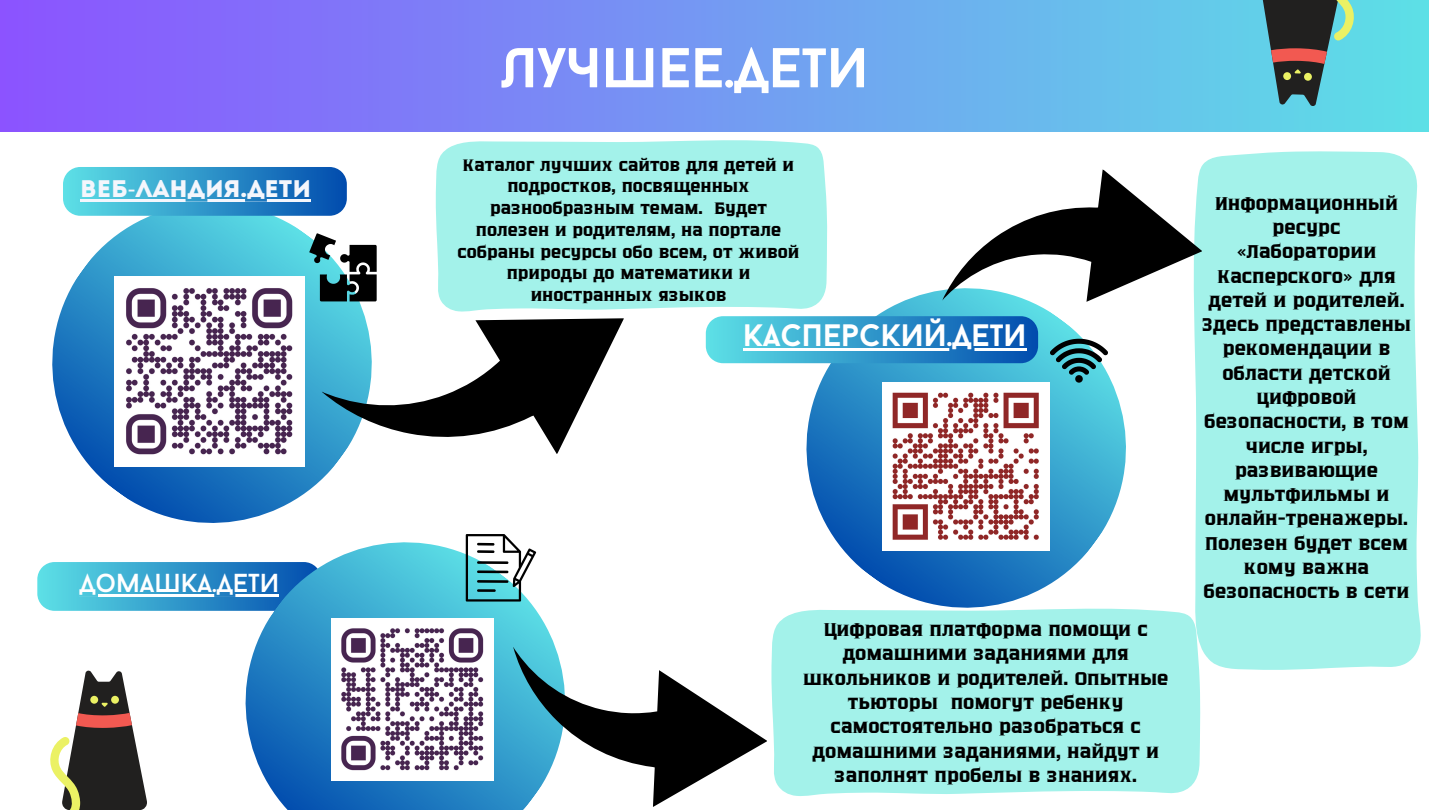
<style>
.page{position:relative;width:1440px;height:810px;background:#fff}
.page>*{position:absolute;margin:0;border:0;box-sizing:border-box;transform-origin:0 0}
.t1{font:700 56px "Baron Neue";color:#fff}
.t2{font:700 31px "Baron Neue";color:#fff}
.t3{font:26px "Baron Neue";color:#fff}
.t4{font:24px "Intro";color:#f4f6fc}
.t5{font:17.9px/24.3px "Zantiqa 4 F";color:#000;text-align:center}
.t6{font:16px/21.8px "Zantiqa 4 F";color:#000;text-align:center}
.s1{font-family:"Noto Sans"}
</style>
<div class="page">
<div style="left:0;top:0;width:1429px;height:132px;background:linear-gradient(to right,#8c53ff,#5ce0e6)"></div>
<svg style="left:50px;top:671px;width:97px;height:139px"></svg>
<div style="left:435px;top:140px;width:392px;height:168px;background:#a3f2ea"></div>
<div style="left:1194px;top:151px;width:227px;height:519px;background:#a3f2ea"></div>
<div style="left:771px;top:605px;width:430px;height:191px;background:#a3f2ea"></div>
<svg style="left:785px;top:267px;width:362px;height:362px"></svg>
<img style="left:883px;top:383px;width:167px;height:167px">
<svg style="left:942px;top:151px;width:269px;height:181px"></svg>
<svg style="left:1254px;top:0;width:104px;height:107px;background:#537f81"></svg>
<svg style="left:52px;top:216px;width:269px;height:307px"></svg>
<img style="left:114px;top:277px;width:190px;height:190px">
<svg style="left:63px;top:167px;width:284px;height:49px;background:#3699cb"></svg>
<svg style="left:37px;top:562px;width:187px;height:49px;background:#45b1d4"></svg>
<svg style="left:224px;top:521px;width:331px;height:289px"></svg>
<svg style="left:507px;top:647px;width:260px;height:163px"></svg>
<svg style="left:321px;top:236px;width:345px;height:306px"></svg>
<img style="left:332px;top:619px;width:162px;height:162px">
<svg style="left:706px;top:316px;width:332px;height:47px;background:#3197ca"></svg>
<svg style="left:309px;top:233px;width:68px;height:68px"></svg>
<svg style="left:466px;top:534px;width:70px;height:68px"></svg>
<svg style="left:1050px;top:339px;width:58px;height:44px;background:#478c94"></svg>
<hr style="left:80px;top:199px;width:231px;height:2px;background:#f4f6fc">
<hr style="left:79px;top:594px;width:200px;height:2px;background:#fff">
<hr style="left:743px;top:348px;width:284px;height:3px;background:#fff">
<h4 class="t4" style="left:80px;top:179px;width:232px">веб<span class="s1">-</span>ландия.дети</h4>
<p class="t3" style="left:79px;top:573px;width:201px">домашка.дети</p>
<p class="t1" style="left:501px;top:45px;width:369px">Лучшее.дети</p>
<h1 class="t6" style="left:458px;top:155px;width:343px">Каталог лучших сайтов для детей и подростков, посвященных разнообразным темам. Будет полезен и родителям, на портале собраны ресурсы обо всем, от живой природы до математики и иностранных языков</h1>
<p class="t2" style="left:743px;top:323px;width:285px">Касперский.дети</p>
<p class="t5" style="left:803px;top:618px;width:367px">Цифровая платформа помощи с домашними заданиями для школьников и родителей. Опытные тьюторы помогут ребенку самостоятельно разобраться с домашними заданиями, найдут и заполнят пробелы в знаниях.</p>
<h3 class="t5" style="left:1202px;top:192px;width:211px">Информационный ресурс «Лаборатории<br>Касперского» для детей и родителей.<br>Здесь представлены рекомендации в области детской цифровой безопасности, в том числе игры, развивающие мультфильмы и онлайн-тренажеры.<br>Полезен будет всем кому важна безопасность в сети</h3>
</div>
